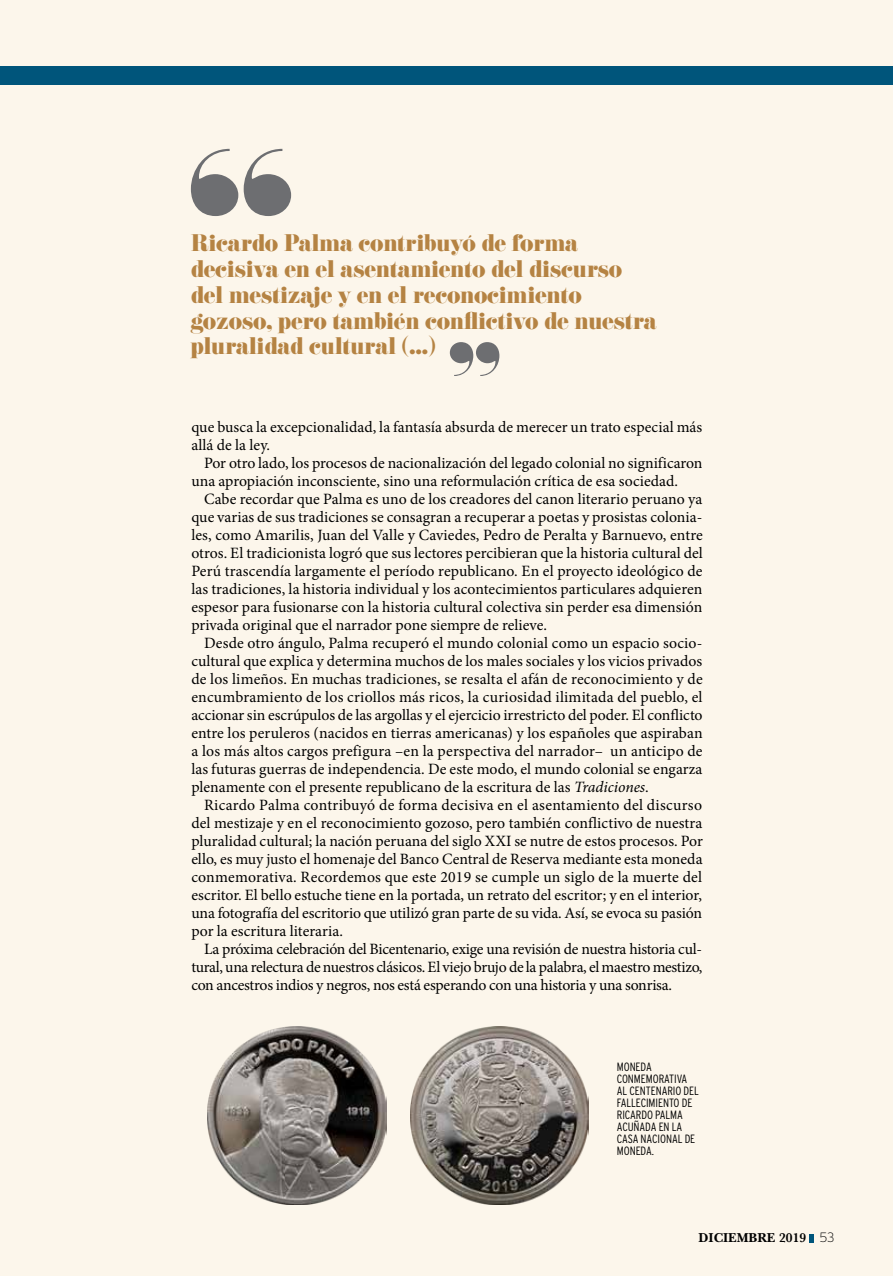
<style>
.page{position:relative;width:893px;height:1276px;background:#fcf6eb}
.page>*{position:absolute;margin:0;border:0;box-sizing:border-box;transform-origin:0 0}
.t1{font:21px/25.8px "Eloquent JF";letter-spacing:-.01em;color:#b58343}
.t2{font:15.75px/18px "Minion Pro";color:#000;text-align:justify}
.t3{font:13.5px "New Baskerville Bold SC";color:#000}
.t4{font:300 condensed 12px/12px "Interstate";letter-spacing:-.005em;color:#000}
.s1{font-style:italic}
.s2{font-family:"Baskerville";font-weight:600}
.s3{font-family:"Interstate";font-weight:200}
</style>
<div class="page">
<img style="left:411px;top:1026px;width:178px;height:178px">
<img style="left:208px;top:1026px;width:178px;height:178px">
<svg style="left:191px;top:149px;width:100px;height:67px"></svg>
<svg style="left:450px;top:342px;width:49px;height:34px"></svg>
<div style="left:0;top:67px;width:893px;height:18px;background:#00557b"></div>
<svg style="left:809px;top:1234px;width:4px;height:8px"></svg>
<h1 class="t1" style="left:191px;top:230px;width:467px">Ricardo Palma contribuyó de forma decisiva en el asentamiento del discurso del mestizaje y en el reconocimiento gozoso, pero también conflictivo de nuestra pluralidad cultural (…)</h1>
<p class="t2" style="left:191px;top:418px;width:512px">que busca la excepcionalidad, la fantasía absurda de merecer un trato especial más allá de la ley.</p>
<p class="t2" style="left:191px;top:454px;width:513px;text-indent:13px">Por otro lado, los procesos de nacionalización del legado colonial no significaron una apropiación inconsciente, sino una reformulación crítica de esa sociedad.</p>
<p class="t2" style="left:191px;top:490px;width:513px;text-indent:13px">Cabe recordar que Palma es uno de los creadores del canon literario peruano ya que varias de sus tradiciones se consagran a recuperar a poetas y prosistas colonia&shy;les, como Amarilis, Juan del Valle y Caviedes, Pedro de Peralta y Barnuevo, entre otros. El tradicionista logró que sus lectores percibieran que la historia cultural del Perú trascendía largamente el período republicano. En el proyecto ideológico de las tradiciones, la historia individual y los acontecimientos particulares adquieren espesor para fusionarse con la historia cultural colectiva sin perder esa dimensión privada original que el narrador pone siempre de relieve.</p>
<p class="t2" style="left:191px;top:634px;width:513px;text-indent:13px">Desde otro ángulo, Palma recuperó el mundo colonial como un espacio socio&shy;cultural que explica y determina muchos de los males sociales y los vicios privados de los limeños. En muchas tradiciones, se resalta el afán de reconocimiento y de encumbramiento de los criollos más ricos, la curiosidad ilimitada del pueblo, el accionar sin escrúpulos de las argollas y el ejercicio irrestricto del poder. El conflicto entre los peruleros (nacidos en tierras americanas) y los españoles que aspiraban a los más altos cargos prefigura –en la perspectiva del narrador– un anticipo de las futuras guerras de independencia. De este modo, el mundo colonial se engarza plenamente con el presente republicano de la escritura de las <span class="s1">Tradiciones</span>.</p>
<p class="t2" style="left:191px;top:796px;width:513px;text-indent:13px">Ricardo Palma contribuyó de forma decisiva en el asentamiento del discurso del mestizaje y en el reconocimiento gozoso, pero también conflictivo de nuestra pluralidad cultural; la nación peruana del siglo XXI se nutre de estos procesos. Por ello, es muy justo el homenaje del Banco Central de Reserva mediante esta moneda conmemorativa. Recordemos que este 2019 se cumple un siglo de la muerte del escritor. El bello estuche tiene en la portada, un retrato del escritor; y en el interior, una fotografía del escritorio que utilizó gran parte de su vida. Así, se evoca su pasión por la escritura literaria.</p>
<p class="t2" style="left:191px;top:940px;width:513px;text-indent:13px">La próxima celebración del Bicentenario, exige una revisión de nuestra historia cul&shy;tural, una relectura de nuestros clásicos. El viejo brujo de la palabra, el maestro mestizo, con ancestros indios y negros, nos está esperando con una historia y una sonrisa.</p>
<p class="t4" style="left:617px;top:1060px;width:48px">MONEDA<br>CONMEMORATIVA<br>AL CENTENARI</p>
<p class="t4" style="left:675px;top:1084px;width:14px">O DEL</p>
<p class="t4" style="left:617px;top:1096px;width:6px">FALLECI</p>
<p class="t4" style="left:649px;top:1096px;width:39px">MIENTO DE</p>
<p class="t4" style="left:617px;top:1108px;width:12px">RICARD</p>
<p class="t4" style="left:617px;top:1108px;width:74px;text-indent:30px">O PALMA<br>ACUÑADA EN LA<br>CASA NACIONAL DE<br>MONEDA</p>
<p class="t4" style="left:652px;top:1144px;width:4px">.</p>
<p class="t3" style="left:699px;top:1230px;width:138px">DICIEMBRE <span class="s2">2019</span> <span class="s3">53</span></p>
</div>
